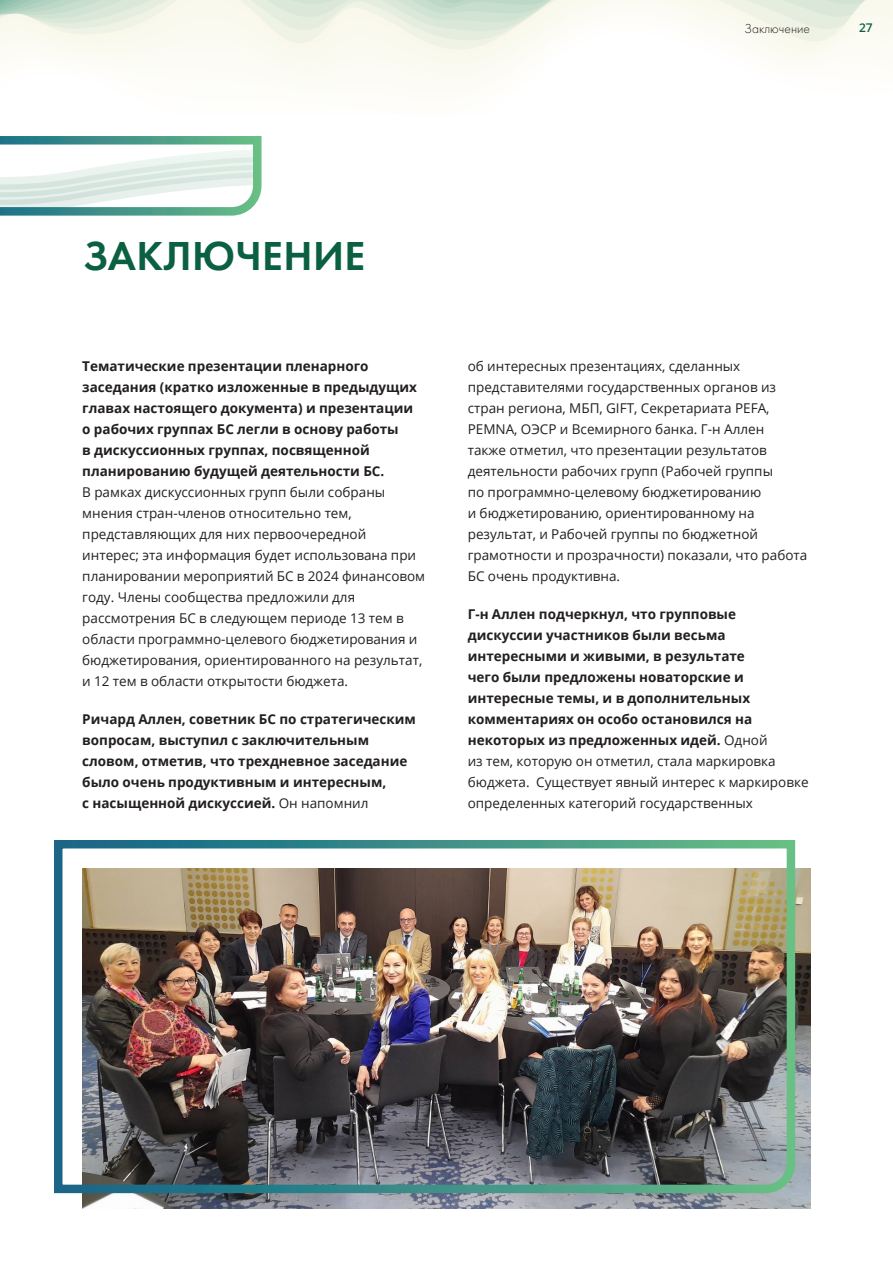
<style>
.page{position:relative;width:893px;height:1263px;background:#fff}
.page>*{position:absolute;margin:0;border:0;box-sizing:border-box;transform-origin:0 0}
.Header_Lvl_1{font:600 42px "Futura PT";letter-spacing:.01em;color:#0b6042}
.Body_text{font:13.5px/21px "Open Sans";color:#231f20}
.Body_text-2{font:700 13.5px/21px "Open Sans";color:#231f20}
.t1{font:300 13.5px "Futura PT";color:#231f20}
.t2{font:600 12px "Open Sans";color:#0b6042}
.s1{font-weight:700}
.s2{font-weight:400}
</style>
<div class="page">
<svg style="left:0;top:2px;width:893px;height:4px;background:#dfeadc"></svg>
<svg style="left:0;top:6px;width:893px;height:5px"></svg>
<svg style="left:0;top:11px;width:893px;height:4px"></svg>
<svg style="left:0;top:15px;width:893px;height:4px"></svg>
<svg style="left:0;top:19px;width:893px;height:4px"></svg>
<svg style="left:0;top:23px;width:893px;height:4px;fill:#f9f9ed"></svg>
<svg style="left:0;top:27px;width:893px;height:59px;fill:#fcfbf5"></svg>
<img style="left:82px;top:868px;width:729px;height:340px">
<svg style="left:0;top:136px;width:262px;height:80px"></svg>
<img style="left:54px;top:840px;width:745px;height:357px">
<p class="t1" style="left:744px;top:21px;width:67px">Заключение</p>
<p class="t2" style="left:859px;top:19px;width:15px">27</p>
<p class="Header_Lvl_1" style="left:83px;top:229px;width:284px">ЗАКЛЮЧЕНИЕ</p>
<p class="Body_text" style="left:82px;top:356px;width:344px"><span class="s1">Тематические презентации пленарного заседания (кратко изложенные в предыдущих главах настоящего документа) и презентации<br>о рабочих группах БС легли в основу работы<br>в дискуссионных группах, посвященной планированию будущей деятельности БС.<br></span>В рамках дискуссионных групп были собраны мнения стран-членов относительно тем, представляющих для них первоочередной интерес; эта информация будет использована при планировании мероприятий БС в 2024 финансовом году. Члены сообщества предложили для рассмотрения БС в следующем периоде 13 тем в области программно-целевого бюджетирования и бюджетирования, ориентированного на результат, и 12 тем в области открытости бюджета.</p>
<p class="Body_text-2" style="left:82px;top:709px;width:335px">Ричард Аллен, советник БС по стратегическим вопросам, выступил с заключительным словом, отметив, что трехдневное заседание было очень продуктивным и интересным,<br>с насыщенной дискуссией. <span class="s2">Он напомнил</span></p>
<p class="Body_text" style="left:468px;top:356px;width:341px">об интересных презентациях, сделанных представителями государственных органов из стран региона, МБП, GIFT, Секретариата PEFA, PEMNA, ОЭСР и Всемирного банка. Г-н Аллен<br>также отметил, что презентации результатов деятельности рабочих групп (Рабочей группы<br>по программно-целевому бюджетированию<br>и бюджетированию, ориентированному на результат, и Рабочей группы по бюджетной грамотности и прозрачности) показали, что работа БС очень продуктивна.</p>
<p class="Body_text-2" style="left:468px;top:604px;width:342px">Г-н Аллен подчеркнул, что групповые дискуссии участников были весьма интересными и живыми, в результате<br>чего были предложены новаторские и интересные темы, и в дополнительных комментариях он особо остановился на некоторых из предложенных идей. <span class="s2">Одной<br>из тем, которую он отметил, стала маркировка бюджета. Существует явный интерес к маркировке определенных категорий государственных</span></p>
</div>
